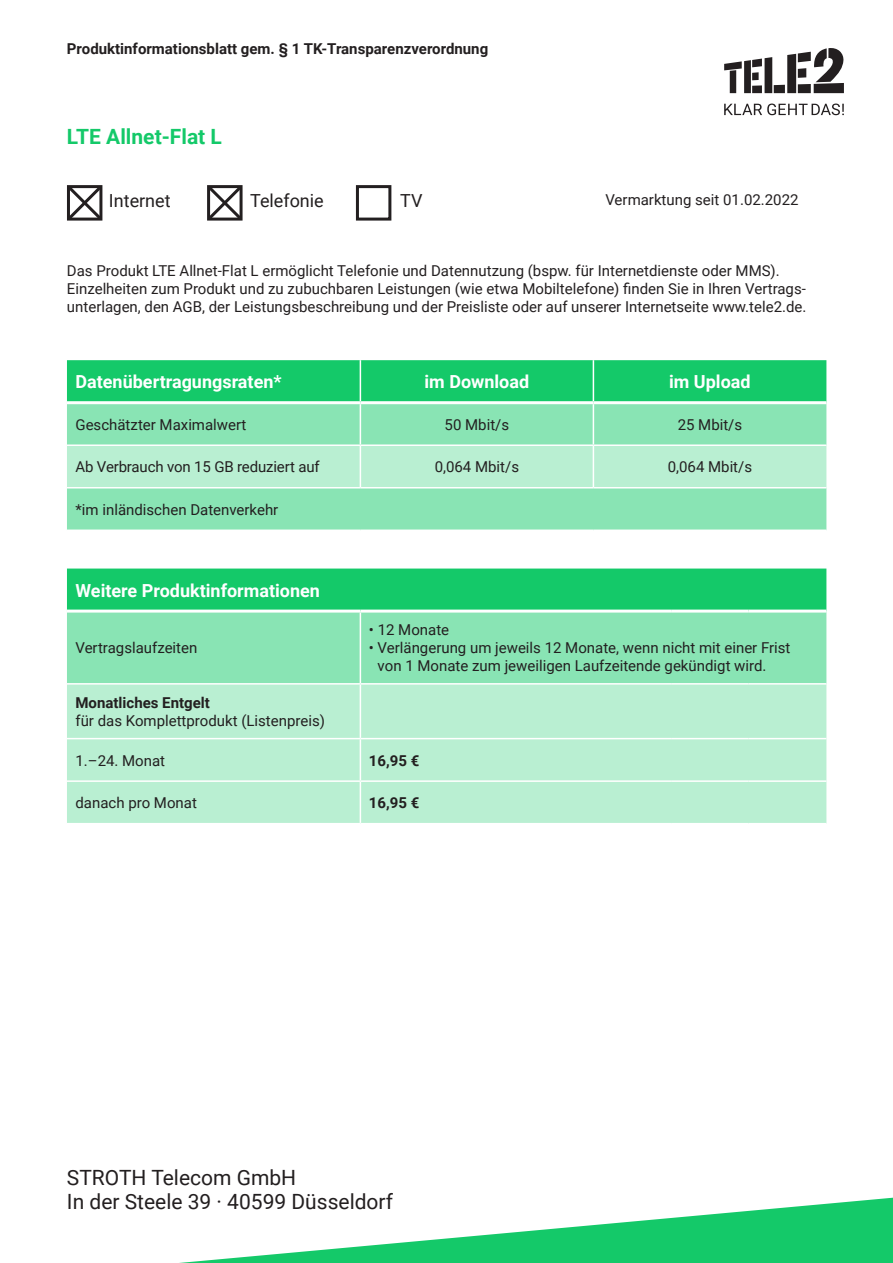
<style>
.page{position:relative;width:893px;height:1263px;background:#fff}
.page>*{position:absolute;margin:0;border:0;box-sizing:border-box;transform-origin:0 0}
.t1{font:21px/24px "Roboto";color:#231f20}
.t2{font:700 21px "Roboto";color:#14c969}
.t3{font:700 18px "Roboto";color:#fff}
.t4{font:18px "Roboto";color:#231f20}
.t5{font:15px/18px "Roboto";color:#231f20}
.t6{font:700 15px "Roboto";color:#231f20}
</style>
<div class="page">
<svg style="left:355px;top:185px;width:37px;height:36px"></svg>
<svg style="left:67px;top:185px;width:36px;height:36px"></svg>
<svg style="left:207px;top:185px;width:36px;height:36px"></svg>
<div style="left:67px;top:360px;width:759px;height:41px;background:#14c969"></div>
<div style="left:67px;top:404px;width:759px;height:125px;background:#89e4b4"></div>
<div style="left:67px;top:446px;width:759px;height:41px;background:#b9efd2"></div>
<hr style="left:360px;top:360px;width:1px;height:41px;background:#fff">
<hr style="left:593px;top:360px;width:1px;height:41px;background:#fff">
<hr style="left:360px;top:404px;width:1px;height:40px;background:#fff">
<hr style="left:593px;top:404px;width:1px;height:40px;background:#fff">
<hr style="left:67px;top:444px;width:293px;height:2px;background:#fff">
<hr style="left:360px;top:444px;width:233px;height:2px;background:#fff">
<hr style="left:360px;top:446px;width:1px;height:41px;background:#fff">
<hr style="left:593px;top:444px;width:233px;height:2px;background:#fff">
<hr style="left:593px;top:446px;width:1px;height:41px;background:#fff">
<hr style="left:67px;top:487px;width:293px;height:1px;background:#fff">
<hr style="left:360px;top:487px;width:233px;height:1px;background:#fff">
<hr style="left:593px;top:487px;width:233px;height:1px;background:#fff">
<div style="left:67px;top:568px;width:759px;height:42px;background:#14c969"></div>
<div style="left:67px;top:613px;width:759px;height:70px;background:#89e4b4"></div>
<div style="left:67px;top:685px;width:759px;height:138px;background:#b9efd2"></div>
<hr style="left:360px;top:613px;width:1px;height:70px;background:#fff">
<hr style="left:360px;top:685px;width:1px;height:53px;background:#fff">
<hr style="left:67px;top:738px;width:293px;height:1px;background:#fff">
<hr style="left:360px;top:738px;width:311px;height:1px;background:#fff">
<hr style="left:360px;top:739px;width:1px;height:41px;background:#fff">
<hr style="left:671px;top:738px;width:78px;height:1px;background:#fff">
<hr style="left:749px;top:738px;width:77px;height:1px;background:#fff">
<hr style="left:67px;top:780px;width:293px;height:2px;background:#fff">
<hr style="left:360px;top:780px;width:311px;height:2px;background:#fff">
<hr style="left:360px;top:782px;width:1px;height:41px;background:#fff">
<hr style="left:671px;top:780px;width:78px;height:2px;background:#fff">
<hr style="left:749px;top:780px;width:77px;height:2px;background:#fff">
<svg style="left:179px;top:1198px;width:714px;height:65px"></svg>
<div style="left:774px;top:85px;width:11px;height:8px;background:#231f20"></div>
<svg style="left:724px;top:57px;width:48px;height:36px"></svg>
<svg style="left:787px;top:48px;width:57px;height:45px"></svg>
<svg style="left:724px;top:104px;width:120px;height:11px"></svg>
<p class="t6" style="left:67px;top:38px;width:423px">Produktinformationsblatt gem. § 1 TK-Transparenzverordnung</p>
<h1 class="t2" style="left:67px;top:122px;width:156px">LTE Allnet-Flat L</h1>
<p class="t4" style="left:109px;top:188px;width:63px">Internet</p>
<p class="t4" style="left:250px;top:188px;width:75px">Telefonie</p>
<p class="t4" style="left:400px;top:188px;width:24px">TV</p>
<p class="t5" style="left:605px;top:190px;width:195px">Vermarktung seit 01.02.2022</p>
<p class="t5" style="left:67px;top:261px;width:741px">Das Produkt LTE Allnet-Flat L ermöglicht Telefonie und Datennutzung (bspw. für Internetdienste oder MMS).<br>Einzelheiten zum Produkt und zu zubuchbaren Leistungen (wie etwa Mobiltelefone) finden Sie in Ihren Vertrags&shy;unterlagen, den AGB, der Leistungsbeschreibung und der Preisliste oder auf unserer Internetseite www.tele2.de.</p>
<p class="t3" style="left:75px;top:369px;width:208px">Datenübertragungsraten*</p>
<p class="t3" style="left:424px;top:369px;width:106px">im Download</p>
<p class="t3" style="left:669px;top:369px;width:83px">im Upload</p>
<p class="t5" style="left:75px;top:415px;width:172px">Geschätzter Maximalwert</p>
<p class="t5" style="left:445px;top:415px;width:66px">50 Mbit/s</p>
<p class="t5" style="left:678px;top:415px;width:66px">25 Mbit/s</p>
<p class="t5" style="left:75px;top:457px;width:246px">Ab Verbrauch von 15 GB reduziert auf</p>
<p class="t5" style="left:435px;top:457px;width:86px">0,064 Mbit/s</p>
<p class="t5" style="left:668px;top:457px;width:86px">0,064 Mbit/s</p>
<p class="t5" style="left:75px;top:500px;width:204px">*im inländischen Datenverkehr</p>
<p class="t3" style="left:75px;top:577px;width:246px">Weitere Produktinformationen</p>
<p class="t5" style="left:75px;top:638px;width:123px">Vertragslaufzeiten</p>
<p class="t5" style="left:369px;top:620px;width:82px">• 12 Monate</p>
<p class="t5" style="left:378px;top:638px;width:414px;text-indent:-9px">• Verlängerung um jeweils 12 Monate, wenn nicht mit einer Frist von 1 Monate zum jeweiligen Laufzeitende gekündigt wird.</p>
<p class="t6" style="left:75px;top:692px;width:136px">Monatliches Entgelt</p>
<p class="t5" style="left:75px;top:711px;width:251px">für das Komplettprodukt (Listenpreis)</p>
<p class="t5" style="left:75px;top:751px;width:91px">1.–24. Monat</p>
<p class="t6" style="left:369px;top:750px;width:52px">16,95 €</p>
<p class="t5" style="left:75px;top:793px;width:123px">danach pro Monat</p>
<p class="t6" style="left:369px;top:792px;width:52px">16,95 €</p>
<h1 class="t1" style="left:67px;top:1164px;width:327px">STROTH Telecom GmbH<br>In der Steele 39 · 40599 Düsseldorf</h1>
</div>
